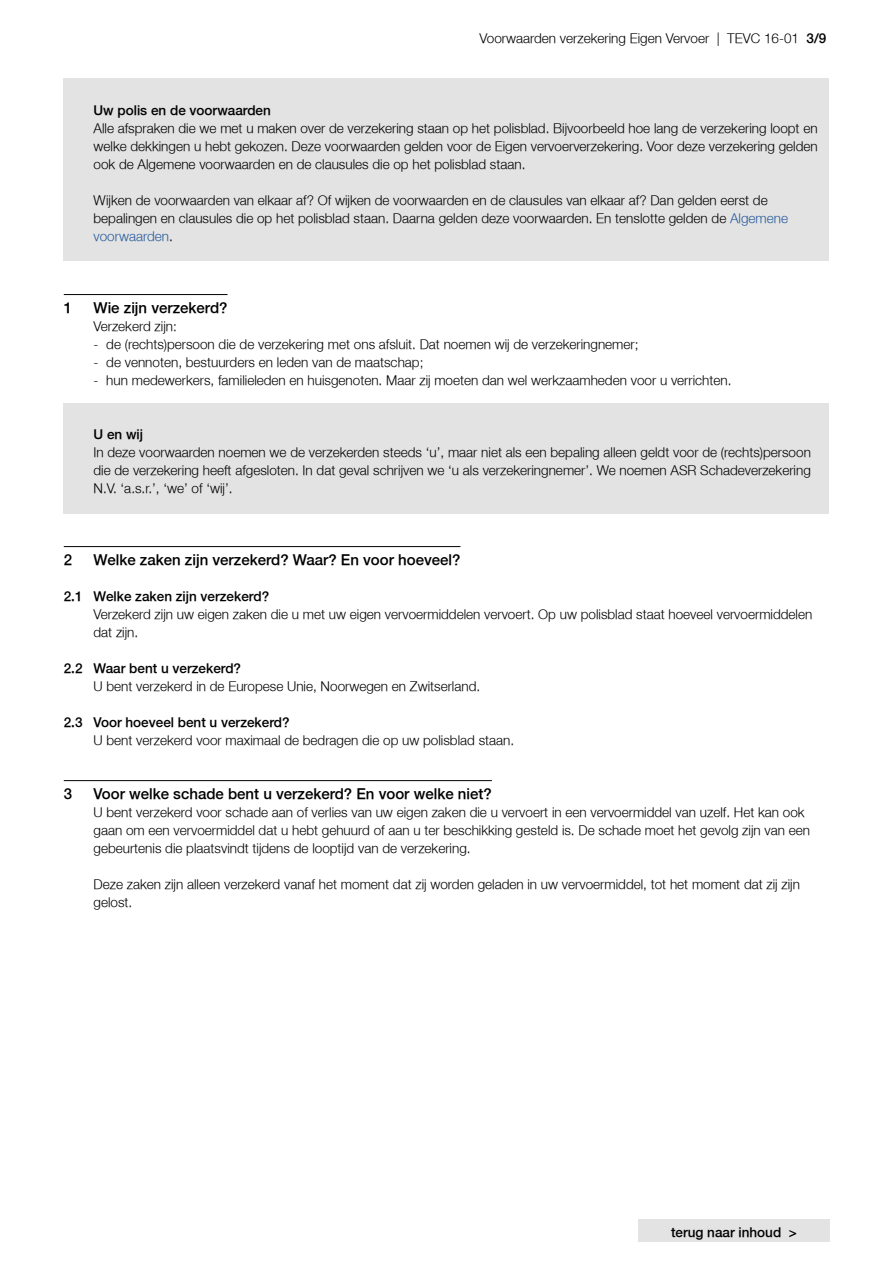
<style>
.page{position:relative;width:893px;height:1263px;background:#fff}
.page>*{position:absolute;margin:0;border:0;box-sizing:border-box;transform-origin:0 0}
.t1{font:300 15px "Fortis Helvetica";color:#000}
.t2{font:300 13.5px/18px "Fortis Helvetica";color:#000}
.t3{font:300 13.5px "Fortis Helvetica";color:#000}
.s1{font-style:inherit}
.s2{color:#275b9b}
</style>
<div class="page">
<div style="left:638px;top:1219px;width:192px;height:23px;background:#e3e3e3"></div>
<div style="left:64px;top:79px;width:765px;height:20px;background:#e3e3e3"></div>
<div style="left:64px;top:97px;width:765px;height:21px;background:#e3e3e3"></div>
<div style="left:64px;top:115px;width:765px;height:56px;background:#e3e3e3"></div>
<div style="left:64px;top:169px;width:765px;height:20px;background:#e3e3e3"></div>
<div style="left:64px;top:187px;width:765px;height:56px;background:#e3e3e3"></div>
<div style="left:64px;top:241px;width:765px;height:20px;background:#e3e3e3"></div>
<hr style="left:64px;top:294px;width:164px;height:1px;background:#000">
<div style="left:64px;top:403px;width:765px;height:20px;background:#e3e3e3"></div>
<div style="left:64px;top:421px;width:765px;height:21px;background:#e3e3e3"></div>
<div style="left:64px;top:439px;width:765px;height:56px;background:#e3e3e3"></div>
<div style="left:64px;top:493px;width:765px;height:20px;background:#e3e3e3"></div>
<hr style="left:64px;top:546px;width:396px;height:1px;background:#000">
<hr style="left:64px;top:780px;width:428px;height:1px;background:#000">
<p class="t2" style="left:480px;top:29px;width:348px">Voorwaarden verzekering Eigen Vervoer | TEVC 16-01 <span class="s1">3/9</span></p>
<p class="t3" style="left:94px;top:102px;width:179px">Uw polis en de voorwaarden</p>
<p class="t2" style="left:94px;top:119px;width:726px;text-align:justify">Alle afspraken die we met u maken over de verzekering staan op het polisblad. Bijvoorbeeld hoe lang de verzekering loopt en welke dekkingen u hebt gekozen. Deze voorwaarden gelden voor de Eigen vervoerverzekering. Voor deze verzekering gelden ook de Algemene voorwaarden en de clausules die op het polisblad staan.</p>
<p class="t2" style="left:94px;top:191px;width:696px">Wijken de voorwaarden van elkaar af? Of wijken de voorwaarden en de clausules van elkaar af? Dan gelden eerst de bepalingen en clausules die op het polisblad staan. Daarna gelden deze voorwaarden. En tenslotte gelden de <span class="s2">Algemene voorwaarden</span>.</p>
<p class="t1" style="left:64px;top:298px;width:10px">1</p>
<p class="t1" style="left:94px;top:298px;width:135px">Wie zijn verzekerd?</p>
<p class="t2" style="left:94px;top:317px;width:85px">Verzekerd zijn:</p>
<p class="t2" style="left:94px;top:335px;width:546px">- de (rechts)persoon die de verzekering met ons afsluit. Dat noemen wij de verzekeringnemer;</p>
<p class="t2" style="left:94px;top:353px;width:331px">- de vennoten, bestuurders en leden van de maatschap;</p>
<p class="t2" style="left:94px;top:371px;width:639px">- hun medewerkers, familieleden en huisgenoten. Maar zij moeten dan wel werkzaamheden voor u verrichten.</p>
<p class="t3" style="left:94px;top:426px;width:51px">U en wij</p>
<p class="t2" style="left:94px;top:443px;width:719px;text-align:justify">In deze voorwaarden noemen we de verzekerden steeds ‘u’, maar niet als een bepaling alleen geldt voor de (rechts)persoon die de verzekering heeft afgesloten. In dat geval schrijven we ‘u als verzekeringnemer’. We noemen ASR Schadeverzekering N.V. ‘a.s.r.’, ‘we’ of ‘wij’.</p>
<p class="t1" style="left:64px;top:550px;width:10px">2</p>
<p class="t1" style="left:94px;top:550px;width:368px">Welke zaken zijn verzekerd? Waar? En voor hoeveel?</p>
<p class="t3" style="left:64px;top:588px;width:207px">2.1 Welke zaken zijn verzekerd?</p>
<p class="t2" style="left:94px;top:605px;width:720px">Verzekerd zijn uw eigen zaken die u met uw eigen vervoermiddelen vervoert. Op uw polisblad staat hoeveel vervoermiddelen dat zijn.</p>
<p class="t3" style="left:64px;top:660px;width:179px">2.2 Waar bent u verzekerd?</p>
<p class="t2" style="left:94px;top:677px;width:388px">U bent verzekerd in de Europese Unie, Noorwegen en Zwitserland.</p>
<p class="t3" style="left:64px;top:714px;width:227px">2.3 Voor hoeveel bent u verzekerd?</p>
<p class="t2" style="left:94px;top:731px;width:422px">U bent verzekerd voor maximaal de bedragen die op uw polisblad staan.</p>
<p class="t1" style="left:64px;top:784px;width:10px">3</p>
<p class="t1" style="left:94px;top:784px;width:400px">Voor welke schade bent u verzekerd? En voor welke niet?</p>
<p class="t2" style="left:94px;top:803px;width:718px">U bent verzekerd voor schade aan of verlies van uw eigen zaken die u vervoert in een vervoermiddel van uzelf. Het kan ook gaan om een vervoermiddel dat u hebt gehuurd of aan u ter beschikking gesteld is. De schade moet het gevolg zijn van een gebeurtenis die plaatsvindt tijdens de looptijd van de verzekering.</p>
<p class="t2" style="left:94px;top:875px;width:708px">Deze zaken zijn alleen verzekerd vanaf het moment dat zij worden geladen in uw vervoermiddel, tot het moment dat zij zijn gelost.</p>
<p class="t3" style="left:671px;top:1224px;width:127px">terug naar inhoud &gt;</p>
</div>
